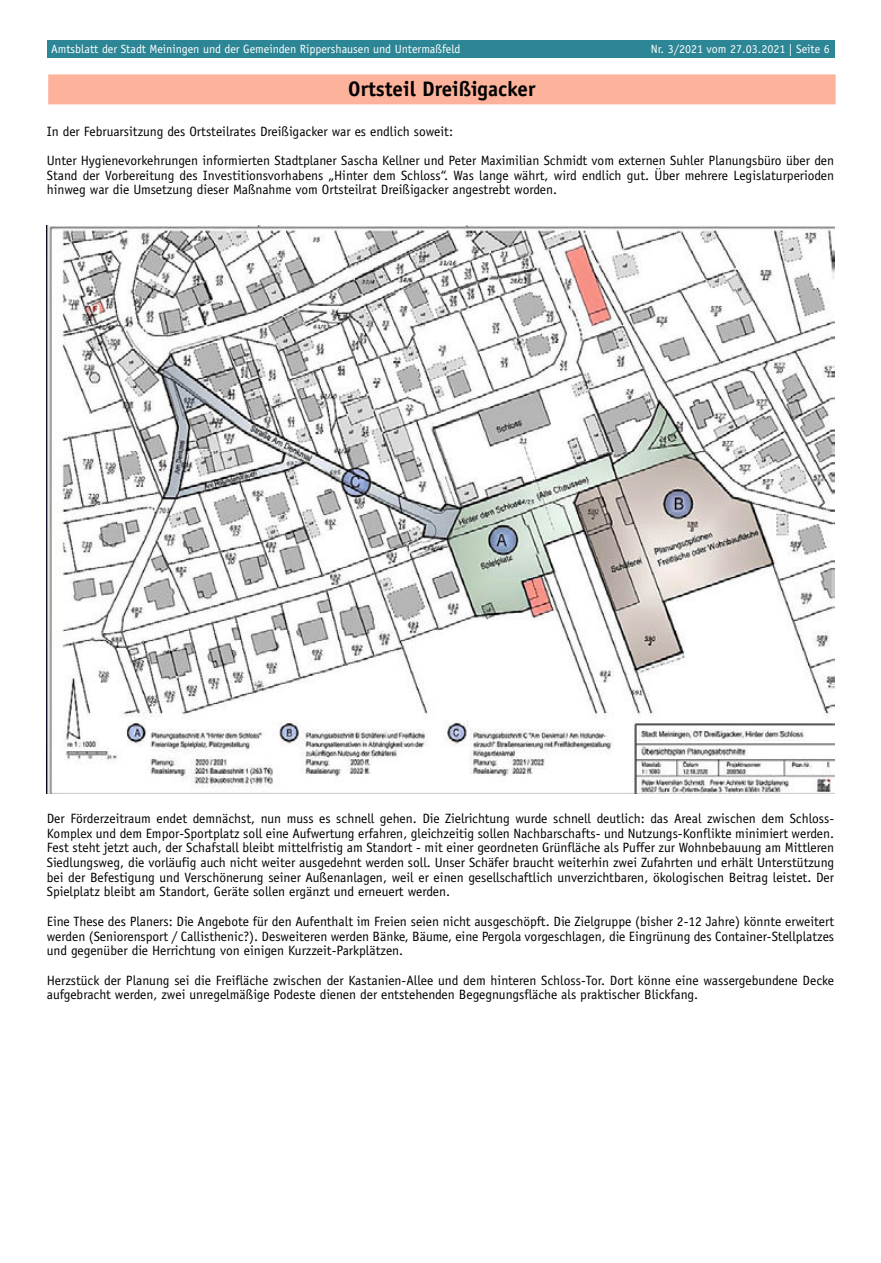
<style>
.page{position:relative;width:881px;height:1263px;background:#fff}
.page>*{position:absolute;margin:0;border:0;box-sizing:border-box;transform-origin:0 0}
.t1{font:700 21px "Officina Sans LT";color:#000}
.t2{font:13.5px/14.7px "Officina Sans LT";color:#000}
.t3{font:12px "Officina Sans LT";color:#fff}
</style>
<div class="page">
<div style="left:47px;top:40px;width:786px;height:17px;background:#2c8695"></div>
<div style="left:48px;top:74px;width:787px;height:30px;background:#fdb29b"></div>
<img style="left:47px;top:225px;width:786px;height:568px">
<p class="t3" style="left:51px;top:43px;width:411px">Amtsblatt der Stadt Meiningen und der Gemeinden Rippershausen und Untermaßfeld</p>
<p class="t3" style="left:650px;top:43px;width:180px">Nr. 3/2021 vom 27.03.2021 | Seite 6</p>
<h1 class="t1" style="left:348px;top:77px;width:189px">Ortsteil Dreißigacker</h1>
<p class="t2" style="left:47px;top:117px;width:788px;line-height:29.4px">In der Februarsitzung des Ortsteilrates Dreißigacker war es endlich soweit:<br>Unter Hygienevorkehrungen informierten Stadtplaner Sascha Kellner und Peter Maximilian Schmidt vom externen Suhler Planungsbüro über den</p>
<p class="t2" style="left:47px;top:168px;width:788px">Stand der Vorbereitung des Investitionsvorhabens „Hinter dem Schloss“. Was lange währt, wird endlich gut. Über mehrere Legislaturperioden hinweg war die Umsetzung dieser Maßnahme vom Ortsteilrat Dreißigacker angestrebt worden.</p>
<p class="t2" style="left:47px;top:811px;width:788px;text-align:justify">Der Förderzeitraum endet demnächst, nun muss es schnell gehen. Die Zielrichtung wurde schnell deutlich: das Areal zwischen dem Schloss-Komplex und dem Empor-Sportplatz soll eine Aufwertung erfahren, gleichzeitig sollen Nachbarschafts- und Nutzungs-Konflikte minimiert werden.<br>Fest steht jetzt auch, der Schafstall bleibt mittelfristig am Standort - mit einer geordneten Grünfläche als Puffer zur Wohnbebauung am Mittleren Siedlungsweg, die vorläufig auch nicht weiter ausgedehnt werden soll. Unser Schäfer braucht weiterhin zwei Zufahrten und erhält Unterstützung bei der Befestigung und Verschönerung seiner Außenanlagen, weil er einen gesellschaftlich unverzichtbaren, ökologischen Beitrag leistet. Der Spielplatz bleibt am Standort, Geräte sollen ergänzt und erneuert werden.</p>
<p class="t2" style="left:47px;top:914px;width:788px;text-align:justify">Eine These des Planers: Die Angebote für den Aufenthalt im Freien seien nicht ausgeschöpft. Die Zielgruppe (bisher 2-12 Jahre) könnte erweitert werden (Seniorensport / Callisthenic?). Desweiteren werden Bänke, Bäume, eine Pergola vorgeschlagen, die Eingrünung des Container-Stellplatzes und gegenüber die Herrichtung von einigen Kurzzeit-Parkplätzen.</p>
<p class="t2" style="left:47px;top:973px;width:788px">Herzstück der Planung sei die Freifläche zwischen der Kastanien-Allee und dem hinteren Schloss-Tor. Dort könne eine wassergebundene Decke aufgebracht werden, zwei unregelmäßige Podeste dienen der entstehenden Begegnungsfläche als praktischer Blickfang.</p>
</div>
